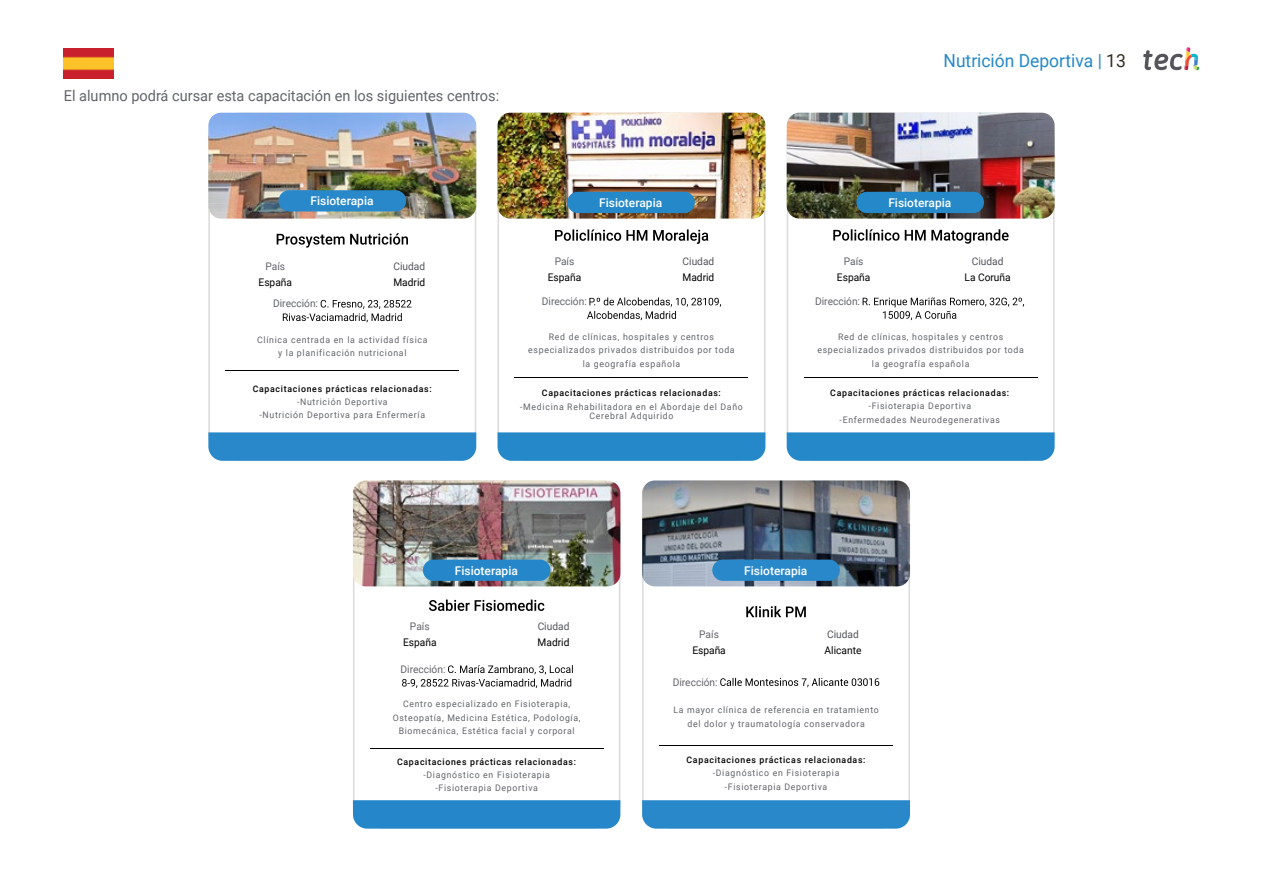
<style>
.page{position:relative;width:1263px;height:893px;background:#fff}
.page>*{position:absolute;margin:0;border:0;box-sizing:border-box;transform-origin:0 0}
.t1{font:18px "Roboto";color:#2488c9}
.t2{font:15px "Roboto";color:#61646a}
.t3{font:500 12px "Roboto";color:#fff}
.t4{font:10.5px "Roboto";color:#61646a}
.t5{font:10.5px "Roboto";color:#000}
.t6{font:10.5px "Roboto";color:#52555b}
.t7{font:9px/13.5px "Roboto";letter-spacing:.08em;color:#61646a;text-align:center}
.t8{font:500 9px "Roboto";letter-spacing:.08em;color:#000}
.s1{color:#312e20}
</style>
<div class="page">
<img style="left:64px;top:49px;width:49px;height:30px">
<svg style="left:1143px;top:47px;width:56px;height:24px"></svg>
<svg style="left:208px;top:112px;width:269px;height:337px"></svg>
<hr style="left:225px;top:371px;width:234px;height:1px;background:#000">
<svg style="left:277px;top:233px;width:131px;height:15px"></svg>
<svg style="left:283px;top:300px;width:128px;height:22px"></svg>
<svg style="left:208px;top:432px;width:268px;height:29px;background:#2f8bca"></svg>
<img style="left:208px;top:113px;width:268px;height:106px">
<div style="left:279px;top:190px;width:127px;height:21px;background:#2988c9;border-radius:11px"></div>
<svg style="left:497px;top:112px;width:269px;height:338px"></svg>
<img style="left:497px;top:113px;width:268px;height:106px">
<div style="left:567px;top:192px;width:128px;height:21px;background:#2488c9;border-radius:11px"></div>
<svg style="left:497px;top:432px;width:268px;height:29px;background:#2b8bca"></svg>
<hr style="left:515px;top:377px;width:233px;height:1px;background:#000">
<svg style="left:587px;top:297px;width:134px;height:23px"></svg>
<svg style="left:555px;top:229px;width:153px;height:15px"></svg>
<svg style="left:786px;top:112px;width:269px;height:339px"></svg>
<img style="left:787px;top:113px;width:267px;height:106px">
<div style="left:856px;top:192px;width:128px;height:21px;background:#2488c9;border-radius:11px"></div>
<svg style="left:787px;top:432px;width:267px;height:29px;background:#2a8bca"></svg>
<hr style="left:804px;top:377px;width:233px;height:1px;background:#000">
<svg style="left:863px;top:297px;width:161px;height:23px"></svg>
<svg style="left:833px;top:229px;width:175px;height:15px"></svg>
<svg style="left:352px;top:490px;width:269px;height:327px"></svg>
<img style="left:353px;top:480px;width:267px;height:106px">
<div style="left:423px;top:560px;width:127px;height:21px;background:#2587c9;border-radius:11px"></div>
<svg style="left:353px;top:800px;width:267px;height:29px;background:#2b8aca"></svg>
<hr style="left:370px;top:748px;width:233px;height:1px;background:#000">
<svg style="left:429px;top:600px;width:115px;height:11px"></svg>
<svg style="left:402px;top:665px;width:171px;height:23px"></svg>
<svg style="left:642px;top:566px;width:269px;height:239px"></svg>
<img style="left:642px;top:480px;width:268px;height:106px">
<div style="left:712px;top:560px;width:128px;height:21px;background:#2988c9;border-radius:11px"></div>
<svg style="left:642px;top:800px;width:268px;height:29px;background:#2f8bca"></svg>
<hr style="left:659px;top:745px;width:234px;height:1px;background:#000">
<svg style="left:746px;top:606px;width:60px;height:11px"></svg>
<svg style="left:720px;top:678px;width:159px;height:9px"></svg>
<h1 class="t1" style="left:943px;top:48px;width:184px">Nutrición Deportiva | <span class="s1">13</span></h1>
<h2 class="t2" style="left:64px;top:86px;width:437px">El alumno podrá cursar esta capacitación en los siguientes centros:</h2>
<h3 class="t3" style="left:310px;top:193px;width:65px">Fisioterapia</h3>
<h3 class="t3" style="left:599px;top:194px;width:65px">Fisioterapia</h3>
<h3 class="t3" style="left:888px;top:194px;width:65px">Fisioterapia</h3>
<p class="t4" style="left:265px;top:259px;width:21px">País</p>
<p class="t5" style="left:259px;top:275px;width:35px">España</p>
<p class="t6" style="left:393px;top:259px;width:33px">Ciudad</p>
<p class="t5" style="left:393px;top:275px;width:33px">Madrid</p>
<p class="t4" style="left:555px;top:254px;width:21px">País</p>
<p class="t5" style="left:548px;top:270px;width:35px">España</p>
<p class="t6" style="left:683px;top:254px;width:33px">Ciudad</p>
<p class="t5" style="left:682px;top:270px;width:33px">Madrid</p>
<p class="t4" style="left:844px;top:254px;width:21px">País</p>
<p class="t5" style="left:837px;top:270px;width:35px">España</p>
<p class="t6" style="left:972px;top:254px;width:33px">Ciudad</p>
<p class="t5" style="left:964px;top:270px;width:48px">La Coruña</p>
<p class="t4" style="left:273px;top:296px;width:46px">Dirección:</p>
<p class="t7" style="left:257px;top:332px;width:172px">Clínica centrada en la actividad física y la planificación nutricional</p>
<p class="t8" style="left:253px;top:382px;width:180px">Capacitaciones prácticas relacionadas:</p>
<p class="t7" style="left:259px;top:395px;width:167px">-Nutrición Deportiva<br>-Nutrición Deportiva para Enfermería</p>
<p class="t4" style="left:542px;top:294px;width:46px">Dirección:</p>
<p class="t7" style="left:528px;top:330px;width:208px">Red de clínicas, hospitales y centros especializados privados distribuidos por toda la geografía española</p>
<p class="t8" style="left:542px;top:387px;width:180px">Capacitaciones prácticas relacionadas:</p>
<p class="t7" style="left:520px;top:402px;width:224px;line-height:9px">-Medicina Rehabilitadora en el Abordaje del Daño<br>Cerebral Adquirido</p>
<p class="t4" style="left:815px;top:294px;width:46px">Dirección:</p>
<p class="t7" style="left:817px;top:329px;width:208px">Red de clínicas, hospitales y centros especializados privados distribuidos por toda la geografía española</p>
<p class="t8" style="left:830px;top:387px;width:180px">Capacitaciones prácticas relacionadas:</p>
<p class="t7" style="left:839px;top:399px;width:162px">-Fisioterapia Deportiva -Enfermedades Neurodegenerativas</p>
<p class="t4" style="left:410px;top:619px;width:21px">País</p>
<p class="t5" style="left:403px;top:635px;width:35px">España</p>
<h3 class="t3" style="left:455px;top:562px;width:65px">Fisioterapia</h3>
<p class="t6" style="left:538px;top:619px;width:33px">Ciudad</p>
<p class="t5" style="left:538px;top:635px;width:33px">Madrid</p>
<h3 class="t3" style="left:744px;top:562px;width:65px">Fisioterapia</h3>
<p class="t4" style="left:699px;top:627px;width:21px">País</p>
<p class="t5" style="left:692px;top:643px;width:35px">España</p>
<p class="t6" style="left:827px;top:627px;width:33px">Ciudad</p>
<p class="t5" style="left:825px;top:643px;width:38px">Alicante</p>
<p class="t4" style="left:400px;top:662px;width:46px">Dirección:</p>
<p class="t7" style="left:393px;top:697px;width:189px">Centro especializado en Fisioterapia,<br>Osteopatía, Medicina Estética, Podología,<br>Biomecánica, Estética facial y corporal</p>
<p class="t8" style="left:397px;top:755px;width:180px">Capacitaciones prácticas relacionadas:</p>
<p class="t7" style="left:423px;top:768px;width:128px">-Diagnóstico en Fisioterapia -Fisioterapia Deportiva</p>
<p class="t4" style="left:673px;top:675px;width:46px">Dirección:</p>
<p class="t7" style="left:673px;top:703px;width:207px">La mayor clínica de referencia en tratamiento del dolor y traumatología conservadora</p>
<p class="t8" style="left:686px;top:754px;width:180px">Capacitaciones prácticas relacionadas:</p>
<p class="t7" style="left:713px;top:766px;width:128px">-Diagnóstico en Fisioterapia -Fisioterapia Deportiva</p>
</div>
